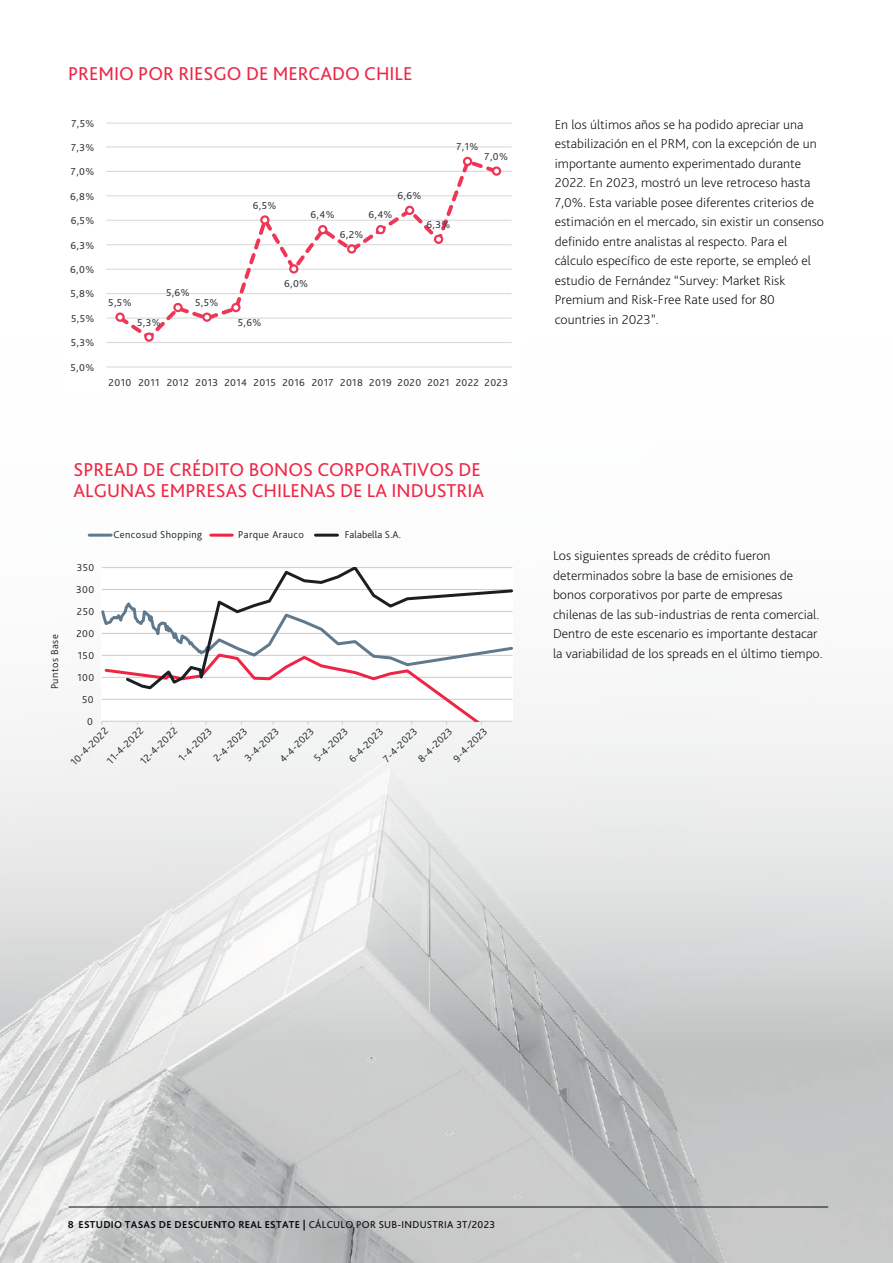
<style>
.page{position:relative;width:893px;height:1263px;background:#fff}
.page>*{position:absolute;margin:0;border:0;box-sizing:border-box;transform-origin:0 0}
.t1{font:19.5px/21px "Bliss Pro";color:#ed2847}
.t2{font:200 13.5px/19.5px "Bliss Pro";color:#07090d;scale:1.05 1}
.t3{font:300 10.5px/22.4px "Bliss Pro";letter-spacing:.04em;color:#1b1f22}
.t4{font:10.5px "Bliss Pro";letter-spacing:.035em;color:#36393c}
.t5{font:700 10.5px "Bliss Pro";letter-spacing:.025em;color:#07090d}
.t6{font:300 10.5px "Bliss Pro";letter-spacing:.01em;color:#1b1f22}
.s1{font-weight:400}
</style>
<div class="page">
<img style="left:0;top:1052px;width:893px;height:211px">
<svg style="left:0;top:533px;width:893px;height:519px"></svg>
<hr style="left:68px;top:1206px;width:760px;height:1px;background:#07090d">
<hr style="left:106px;top:342px;width:405px;height:1px;background:#d9dbd9">
<hr style="left:106px;top:317px;width:405px;height:2px;background:#d9dbd9">
<hr style="left:106px;top:293px;width:405px;height:1px;background:#d9dbd9">
<hr style="left:106px;top:269px;width:405px;height:1px;background:#d9dbd9">
<hr style="left:106px;top:244px;width:405px;height:1px;background:#d9dbd9">
<hr style="left:106px;top:220px;width:405px;height:1px;background:#d9dbd9">
<hr style="left:106px;top:195px;width:405px;height:1px;background:#d9dbd9">
<hr style="left:106px;top:171px;width:405px;height:1px;background:#d9dbd9">
<hr style="left:106px;top:146px;width:405px;height:1px;background:#d9dbd9">
<hr style="left:106px;top:123px;width:405px;height:1px;background:#d9dbd9">
<hr style="left:106px;top:366px;width:405px;height:2px;background:#d9dbd9">
<svg style="left:118px;top:161px;width:380px;height:174px"></svg>
<svg style="left:117px;top:314px;width:7px;height:7px"></svg>
<div style="left:115px;top:312px;width:10px;height:10px;border:2px solid #ee3656;border-radius:50%"></div>
<div style="left:144px;top:332px;width:10px;height:10px;border:2px solid #ee3656;border-radius:50%"></div>
<div style="left:174px;top:304px;width:8px;height:7px;background:#fff;border-radius:50%"></div>
<div style="left:173px;top:303px;width:10px;height:9px;border:2px solid #ee3656;border-radius:50%"></div>
<svg style="left:203px;top:314px;width:7px;height:7px"></svg>
<div style="left:202px;top:312px;width:10px;height:10px;border:2px solid #ee3656;border-radius:50%"></div>
<div style="left:232px;top:304px;width:7px;height:7px;background:#fff;border-radius:50%"></div>
<div style="left:231px;top:303px;width:10px;height:9px;border:2px solid #ee3656;border-radius:50%"></div>
<svg style="left:261px;top:216px;width:7px;height:8px"></svg>
<div style="left:260px;top:215px;width:9px;height:10px;border:2px solid #ee3656;border-radius:50%"></div>
<svg style="left:290px;top:265px;width:7px;height:7px"></svg>
<div style="left:289px;top:264px;width:9px;height:10px;border:2px solid #ee3656;border-radius:50%"></div>
<div style="left:319px;top:226px;width:7px;height:7px;background:#fff;border-radius:50%"></div>
<div style="left:318px;top:225px;width:9px;height:9px;border:2px solid #ee3656;border-radius:50%"></div>
<div style="left:348px;top:245px;width:7px;height:7px;background:#fff;border-radius:50%"></div>
<div style="left:347px;top:244px;width:9px;height:10px;border:2px solid #ee3656;border-radius:50%"></div>
<div style="left:377px;top:226px;width:7px;height:7px;background:#fff;border-radius:50%"></div>
<div style="left:376px;top:225px;width:9px;height:9px;border:2px solid #ee3656;border-radius:50%"></div>
<div style="left:406px;top:207px;width:7px;height:7px;background:#fff;border-radius:50%"></div>
<div style="left:405px;top:206px;width:9px;height:9px;border:2px solid #ee3656;border-radius:50%"></div>
<div style="left:435px;top:236px;width:7px;height:7px;background:#fff;border-radius:50%"></div>
<div style="left:434px;top:235px;width:9px;height:9px;border:2px solid #ee3656;border-radius:50%"></div>
<div style="left:464px;top:158px;width:7px;height:7px;background:#fff;border-radius:50%"></div>
<div style="left:463px;top:157px;width:9px;height:9px;border:2px solid #ee3656;border-radius:50%"></div>
<div style="left:493px;top:168px;width:7px;height:7px;background:#fff;border-radius:50%"></div>
<div style="left:492px;top:166px;width:9px;height:10px;border:2px solid #ee3656;border-radius:50%"></div>
<hr style="left:102px;top:589px;width:410px;height:1px;background:#cfd1d0">
<hr style="left:102px;top:567px;width:410px;height:1px;background:#cfd1d0">
<svg style="left:101px;top:598px;width:412px;height:127px"></svg>
<svg style="left:123px;top:567px;width:390px;height:126px"></svg>
<hr style="left:89px;top:534px;width:22px;height:3px;background:#60798c">
<hr style="left:211px;top:534px;width:21px;height:3px;background:#ed2646">
<hr style="left:315px;top:534px;width:22px;height:3px;background:#1b1f22">
<h1 class="t1" style="left:68px;top:63px;width:346px">PREMIO POR RIESGO DE MERCADO CHILE</h1>
<p class="t4" style="left:71px;top:117px;width:24px">7,5%</p>
<p class="t4" style="left:71px;top:141px;width:25px">7,3%</p>
<p class="t4" style="left:71px;top:165px;width:25px">7,0%</p>
<p class="t4" style="left:70px;top:190px;width:26px">6,8%</p>
<p class="t4" style="left:71px;top:214px;width:25px">6,5%</p>
<p class="t4" style="left:70px;top:239px;width:25px">6,3%</p>
<p class="t4" style="left:70px;top:263px;width:26px">6,0%</p>
<p class="t4" style="left:71px;top:287px;width:25px">5,8%</p>
<p class="t4" style="left:71px;top:312px;width:25px">5,5%</p>
<p class="t4" style="left:71px;top:336px;width:25px">5,3%</p>
<p class="t4" style="left:71px;top:361px;width:25px">5,0%</p>
<p class="t4" style="left:108px;top:296px;width:25px">5,5%</p>
<p class="t4" style="left:166px;top:286px;width:25px">5,6%</p>
<p class="t4" style="left:195px;top:296px;width:25px">5,5%</p>
<p class="t4" style="left:137px;top:316px;width:25px">5,3%</p>
<p class="t4" style="left:253px;top:199px;width:25px">6,5%</p>
<p class="t4" style="left:397px;top:189px;width:25px">6,6%</p>
<p class="t4" style="left:456px;top:140px;width:23px">7,1%</p>
<p class="t4" style="left:485px;top:150px;width:25px">7,0%</p>
<p class="t4" style="left:310px;top:208px;width:26px">6,4%</p>
<p class="t4" style="left:368px;top:208px;width:26px">6,4%</p>
<p class="t4" style="left:340px;top:228px;width:25px">6,2%</p>
<p class="t4" style="left:426px;top:218px;width:25px">6,3%</p>
<p class="t4" style="left:238px;top:316px;width:25px">5,6%</p>
<p class="t4" style="left:284px;top:277px;width:26px">6,0%</p>
<p class="t4" style="left:109px;top:376px;width:401px">2010 2011 2012 2013 2014 2015 2016 2017 2018 2019 2020 2021 2022 2023</p>
<h1 class="t1" style="left:74px;top:458px;width:412px">SPREAD DE CRÉDITO BONOS CORPORATIVOS DE<br>ALGUNAS EMPRESAS CHILENAS DE LA INDUSTRIA</h1>
<p class="t3" style="left:43px;top:689px;width:56px;rotate:-90deg">Puntos Base</p>
<p class="t3" style="left:77px;top:556px;width:19px">350</p>
<p class="t3" style="left:76px;top:578px;width:19px">300</p>
<p class="t3" style="left:77px;top:600px;width:19px">250</p>
<p class="t3" style="left:76px;top:622px;width:19px">200</p>
<p class="t3" style="left:78px;top:644px;width:18px">150</p>
<p class="t3" style="left:77px;top:666px;width:18px">100</p>
<p class="t3" style="left:82px;top:688px;width:13px">50</p>
<p class="t3" style="left:87px;top:710px;width:7px">0</p>
<p class="t3" style="left:113px;top:523px;width:90px">Cencosud Shopping</p>
<p class="t3" style="left:238px;top:523px;width:67px">Parque Arauco</p>
<p class="t6" style="left:345px;top:528px;width:58px">Falabella S.A.</p>
<p class="t3" style="left:134px;top:755px;width:49px;rotate:-45deg">12-4-2022</p>
<p class="t3" style="left:172px;top:751px;width:44px;rotate:-45deg">1-4-2023</p>
<p class="t3" style="left:223px;top:736px;width:45px;text-indent:-22px;rotate:-45deg">2-4-2023<br>3-4-2023</p>
<p class="t3" style="left:273px;top:752px;width:45px;rotate:-45deg">4-4-2023</p>
<p class="t3" style="left:308px;top:752px;width:45px;rotate:-45deg">5-4-2023</p>
<p class="t3" style="left:343px;top:752px;width:45px;rotate:-45deg">6-4-2023</p>
<p class="t3" style="left:377px;top:752px;width:44px;rotate:-45deg">7-4-2023</p>
<p class="t3" style="left:412px;top:752px;width:45px;rotate:-45deg">8-4-2023</p>
<p class="t3" style="left:447px;top:752px;width:45px;rotate:-45deg">9-4-2023</p>
<p class="t3" style="left:100px;top:754px;width:48px;rotate:-45deg">11-4-2022</p>
<p class="t3" style="left:64px;top:755px;width:50px;rotate:-45deg">10-4-2022</p>
<p class="t2" style="left:555px;top:114px;width:258px">En los últimos años se ha podido apreciar una estabilización en el PRM, con la excepción de un importante aumento experimentado durante 2022. En 2023, mostró un leve retroceso hasta 7,0%. Esta variable posee diferentes criterios de estimación en el mercado, sin existir un consenso definido entre analistas al respecto. Para el cálculo específico de este reporte, se empleó el estudio de Fernández “Survey: Market Risk Premium and Risk-Free Rate used for 80 countries in 2023”.</p>
<p class="t2" style="left:553px;top:546px;width:258px">Los siguientes spreads de crédito fueron determinados sobre la base de emisiones de bonos corporativos por parte de empresas chilenas de las sub-industrias de renta comercial.<br>Dentro de este escenario es importante destacar la variabilidad de los spreads en el último tiempo.</p>
<p class="t5" style="left:68px;top:1218px;width:429px">8 ESTUDIO TASAS DE DESCUENTO REAL ESTATE | <span class="s1">CÁLCULO POR SUB-INDUSTRIA 3T/2023</span></p>
</div>
